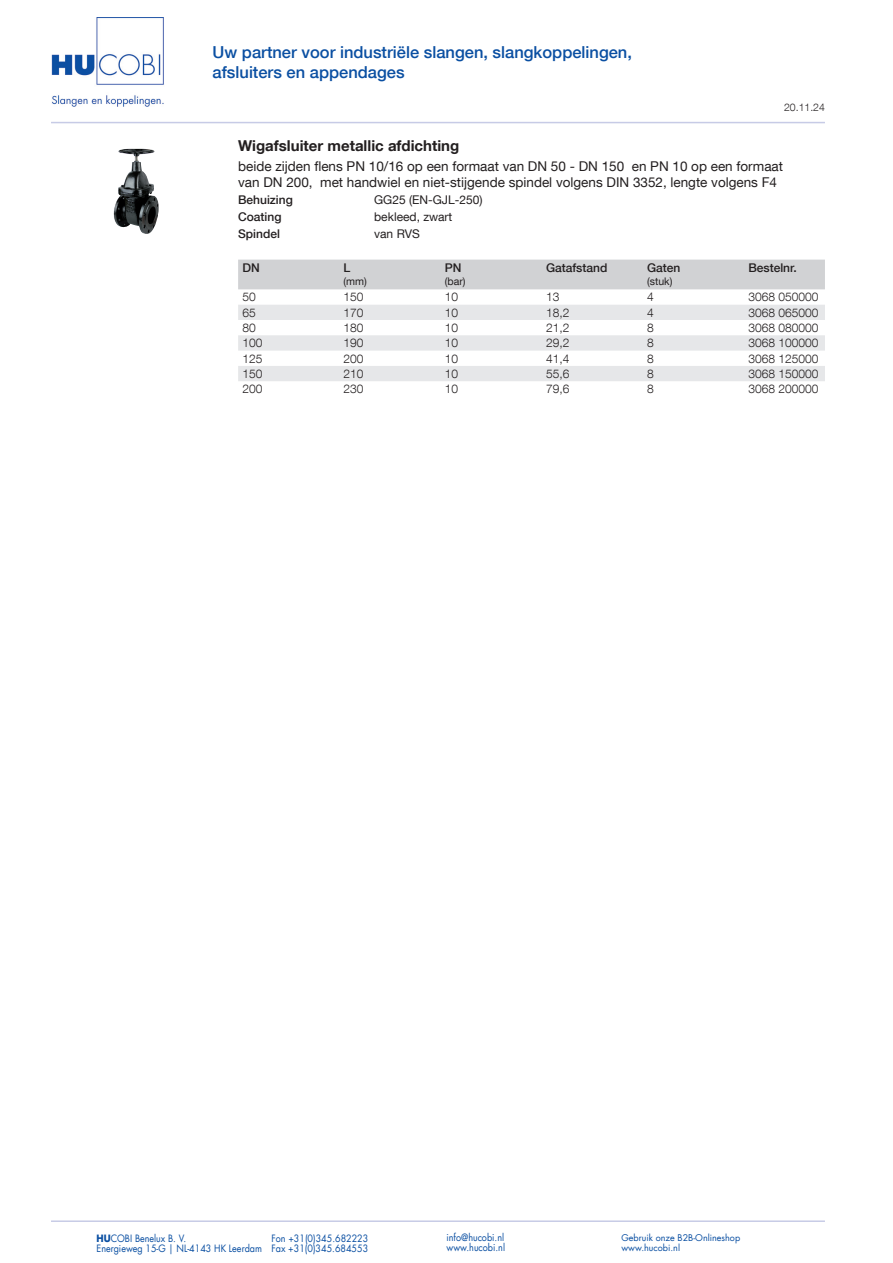
<style>
.page{position:relative;width:893px;height:1263px;background:#fff}
.page>*{position:absolute;margin:0;border:0;box-sizing:border-box;transform-origin:0 0}
.t1{font:500 16.5px/19.8px "Helvetica Neue LT Com";color:#0a4fa2}
.t2{font:700 15px "Helvetica Neue LT Com";color:#231f20}
.t3{font:13.5px/16.2px "Helvetica Neue LT Com";color:#231f20}
.t4{font:300 12px "Helvetica Neue LT Com";color:#231f20}
.t5{font:500 12px "Helvetica Neue LT Com";color:#231f20}
.t6{font:12px "Helvetica Neue LT Com";color:#231f20}
.t7{font:10.5px "Helvetica Neue LT Com";color:#231f20}
.t8{font:300 10.5px "Helvetica Neue LT Com";color:#231f20}
.t9{font:9.9px "Futura LT";color:#0a4fa2;scale:.91 1}
.t10{font:9px "Futura LT";color:#0a4fa2}
.s1{font-weight:700}
</style>
<div class="page">
<hr style="left:51px;top:122px;width:774px;height:1px;background:#c7cbe6">
<hr style="left:51px;top:1220px;width:774px;height:2px;background:#c7cbe6">
<img style="left:51px;top:17px;width:113px;height:90px">
<div style="left:238px;top:260px;width:587px;height:29px;background:#d1d2d4"></div>
<svg style="left:238px;top:305px;width:587px;height:76px"></svg>
<img style="left:113px;top:149px;width:46px;height:85px">
<h1 class="t1" style="left:213px;top:42px;width:421px">Uw partner voor industriële slangen, slangkoppelingen, afsluiters en appendages</h1>
<p class="t8" style="left:784px;top:101px;width:42px">20.11.24</p>
<p class="t2" style="left:238px;top:136px;width:223px">Wigafsluiter metallic afdichting</p>
<p class="t3" style="left:238px;top:158px;width:546px">beide zijden flens PN 10/16 op een formaat van DN 50 - DN 150 en PN 10 op een formaat van DN 200, met handwiel en niet-stijgende spindel volgens DIN 3352, lengte volgens F4</p>
<p class="t5" style="left:238px;top:193px;width:56px">Behuizing</p>
<p class="t6" style="left:374px;top:193px;width:110px">GG25 (EN-GJL-250)</p>
<p class="t5" style="left:238px;top:210px;width:45px">Coating</p>
<p class="t6" style="left:374px;top:210px;width:80px">bekleed, zwart</p>
<p class="t5" style="left:238px;top:227px;width:43px">Spindel</p>
<p class="t6" style="left:374px;top:227px;width:47px">van RVS</p>
<p class="t5" style="left:242px;top:260px;width:19px">DN</p>
<p class="t5" style="left:344px;top:261px;width:8px">L</p>
<p class="t7" style="left:344px;top:275px;width:25px">(mm)</p>
<p class="t5" style="left:546px;top:260px;width:63px">Gatafstand</p>
<p class="t5" style="left:647px;top:261px;width:35px">Gaten</p>
<p class="t7" style="left:647px;top:275px;width:27px">(stuk)</p>
<p class="t5" style="left:748px;top:260px;width:50px">Bestelnr.</p>
<p class="t5" style="left:445px;top:261px;width:18px">PN</p>
<p class="t7" style="left:445px;top:275px;width:22px">(bar)</p>
<p class="t4" style="left:242px;top:290px;width:15px">50</p>
<p class="t4" style="left:344px;top:290px;width:22px">150</p>
<p class="t4" style="left:445px;top:290px;width:15px">10</p>
<p class="t4" style="left:546px;top:290px;width:15px">13</p>
<p class="t4" style="left:647px;top:290px;width:8px">4</p>
<p class="t4" style="left:748px;top:290px;width:72px">3068 050000</p>
<p class="t4" style="left:242px;top:305px;width:15px">65</p>
<p class="t4" style="left:344px;top:305px;width:22px">170</p>
<p class="t4" style="left:445px;top:305px;width:15px">10</p>
<p class="t4" style="left:546px;top:305px;width:25px">18,2</p>
<p class="t4" style="left:647px;top:305px;width:8px">4</p>
<p class="t4" style="left:748px;top:305px;width:72px">3068 065000</p>
<p class="t4" style="left:242px;top:320px;width:15px">80</p>
<p class="t4" style="left:344px;top:320px;width:22px">180</p>
<p class="t4" style="left:445px;top:320px;width:15px">10</p>
<p class="t4" style="left:546px;top:320px;width:25px">21,2</p>
<p class="t4" style="left:647px;top:320px;width:8px">8</p>
<p class="t4" style="left:748px;top:320px;width:72px">3068 080000</p>
<p class="t4" style="left:242px;top:336px;width:22px">100</p>
<p class="t4" style="left:344px;top:336px;width:22px">190</p>
<p class="t4" style="left:445px;top:336px;width:15px">10</p>
<p class="t4" style="left:546px;top:336px;width:25px">29,2</p>
<p class="t4" style="left:647px;top:336px;width:8px">8</p>
<p class="t4" style="left:748px;top:336px;width:72px">3068 100000</p>
<p class="t4" style="left:242px;top:351px;width:22px">125</p>
<p class="t4" style="left:344px;top:351px;width:22px">200</p>
<p class="t4" style="left:445px;top:351px;width:15px">10</p>
<p class="t4" style="left:546px;top:351px;width:25px">41,4</p>
<p class="t4" style="left:647px;top:351px;width:8px">8</p>
<p class="t4" style="left:748px;top:351px;width:72px">3068 125000</p>
<p class="t4" style="left:242px;top:366px;width:22px">150</p>
<p class="t4" style="left:344px;top:366px;width:22px">210</p>
<p class="t4" style="left:445px;top:366px;width:15px">10</p>
<p class="t4" style="left:546px;top:366px;width:25px">55,6</p>
<p class="t4" style="left:647px;top:366px;width:8px">8</p>
<p class="t4" style="left:748px;top:366px;width:72px">3068 150000</p>
<p class="t4" style="left:242px;top:382px;width:22px">200</p>
<p class="t4" style="left:344px;top:382px;width:22px">230</p>
<p class="t4" style="left:445px;top:382px;width:15px">10</p>
<p class="t4" style="left:546px;top:382px;width:25px">79,6</p>
<p class="t4" style="left:647px;top:382px;width:8px">8</p>
<p class="t4" style="left:748px;top:382px;width:72px">3068 200000</p>
<p class="t9" style="left:97px;top:1232px;width:100px"><span class="s1">HU</span>COBI Benelux B. V.</p>
<p class="t9" style="left:271px;top:1232px;width:108px">Fon +31(0)345.682223</p>
<p class="t9" style="left:446px;top:1231px;width:65px">info@hucobi.nl</p>
<p class="t10" style="left:621px;top:1231px;width:120px">Gebruik onze B2B-Onlineshop</p>
<p class="t9" style="left:97px;top:1242px;width:300px">Energieweg 15-G | NL-4143 HK Leerdam Fax +31(0)345.684553</p>
<p class="t9" style="left:446px;top:1241px;width:66px">www.hucobi.nl</p>
<p class="t10" style="left:621px;top:1242px;width:60px">www.hucobi.nl</p>
</div>
